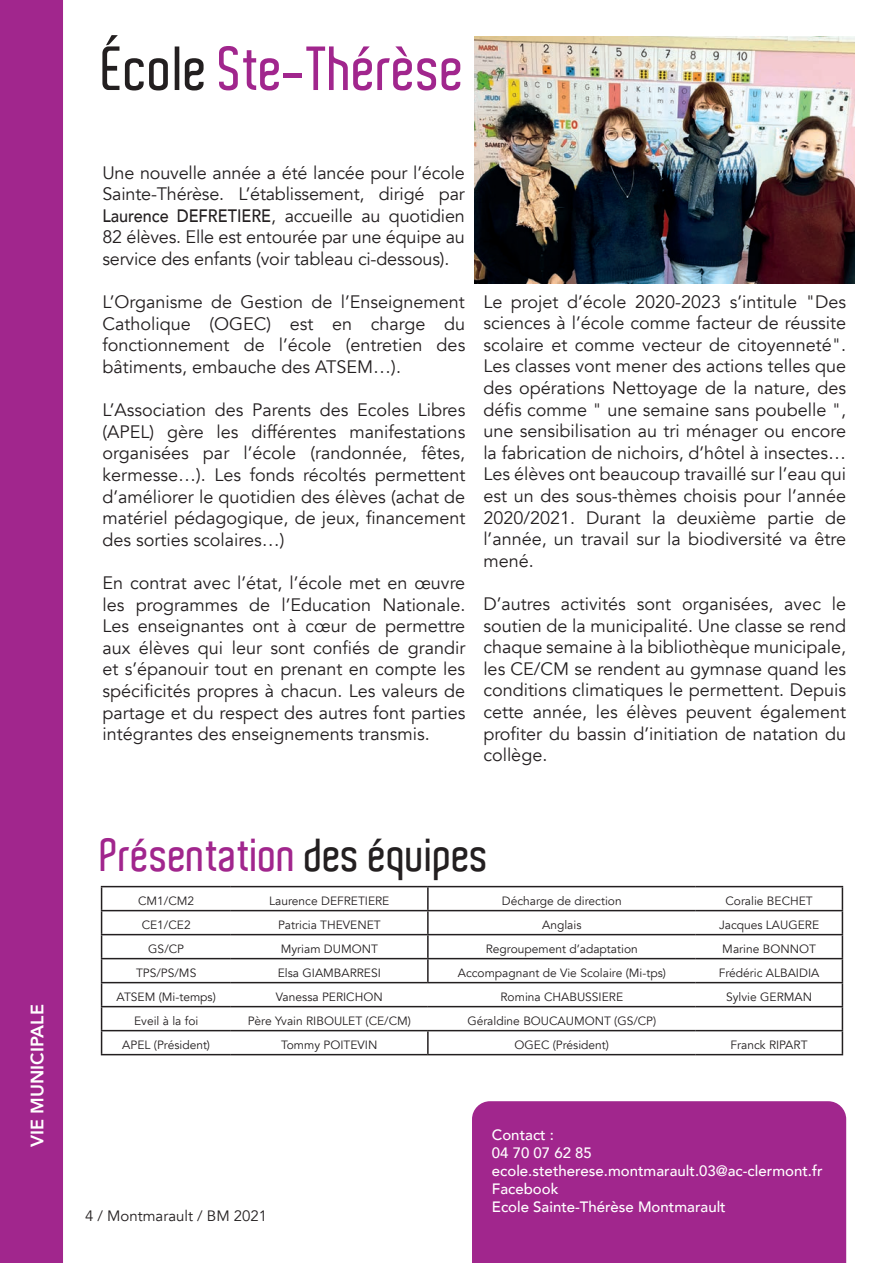
<style>
.page{position:relative;width:893px;height:1263px;background:#fff}
.page>*{position:absolute;margin:0;border:0;box-sizing:border-box;transform-origin:0 0}
.t1{font:600 60px "Aldo";color:#a1268d;scale:.92 1}
.t2{font:600 45px "Aldo";color:#a1268d;scale:.95 1}
.t3{font:18px/21.6px "Avenir";color:#231f20;text-align:justify}
.t4{font:800 18px "Avenir";color:#fff}
.t5{font:500 15px/18px "Avenir";color:#fff}
.t6{font:15px "Avenir";color:#231f20}
.t7{font:12px "Avenir";color:#231f20}
.s1{color:#231f20}
.s2{font-weight:500}
</style>
<div class="page">
<img style="left:474px;top:37px;width:381px;height:246px">
<hr style="left:101px;top:886px;width:130px;height:1px;background:#231f20">
<hr style="left:231px;top:886px;width:197px;height:1px;background:#231f20">
<hr style="left:428px;top:886px;width:268px;height:1px;background:#231f20">
<hr style="left:427px;top:887px;width:2px;height:23px;background:#231f20">
<hr style="left:696px;top:886px;width:147px;height:1px;background:#231f20">
<hr style="left:101px;top:910px;width:130px;height:1px;background:#231f20">
<hr style="left:231px;top:910px;width:197px;height:1px;background:#231f20">
<hr style="left:428px;top:910px;width:268px;height:1px;background:#231f20">
<hr style="left:427px;top:911px;width:2px;height:23px;background:#231f20">
<hr style="left:696px;top:910px;width:147px;height:1px;background:#231f20">
<hr style="left:101px;top:934px;width:130px;height:1px;background:#231f20">
<hr style="left:231px;top:934px;width:197px;height:1px;background:#231f20">
<hr style="left:428px;top:934px;width:268px;height:1px;background:#231f20">
<hr style="left:427px;top:935px;width:2px;height:23px;background:#231f20">
<hr style="left:696px;top:934px;width:147px;height:1px;background:#231f20">
<hr style="left:101px;top:958px;width:130px;height:1px;background:#231f20">
<hr style="left:231px;top:958px;width:197px;height:1px;background:#231f20">
<hr style="left:428px;top:958px;width:268px;height:1px;background:#231f20">
<hr style="left:427px;top:959px;width:2px;height:23px;background:#231f20">
<hr style="left:696px;top:958px;width:147px;height:1px;background:#231f20">
<hr style="left:101px;top:982px;width:130px;height:1px;background:#231f20">
<hr style="left:231px;top:982px;width:197px;height:1px;background:#231f20">
<hr style="left:428px;top:982px;width:268px;height:1px;background:#231f20">
<hr style="left:696px;top:982px;width:147px;height:1px;background:#231f20">
<svg style="left:101px;top:887px;width:1px;height:167px"></svg>
<hr style="left:427px;top:1031px;width:2px;height:23px;background:#231f20">
<svg style="left:842px;top:887px;width:1px;height:167px"></svg>
<hr style="left:101px;top:1054px;width:130px;height:1px;background:#231f20">
<hr style="left:231px;top:1054px;width:197px;height:1px;background:#231f20">
<hr style="left:428px;top:1054px;width:268px;height:1px;background:#231f20">
<hr style="left:696px;top:1054px;width:147px;height:1px;background:#231f20">
<hr style="left:101px;top:1006px;width:130px;height:1px;background:#231f20">
<hr style="left:231px;top:1006px;width:197px;height:1px;background:#231f20">
<hr style="left:428px;top:1006px;width:268px;height:1px;background:#231f20">
<hr style="left:696px;top:1006px;width:147px;height:1px;background:#231f20">
<hr style="left:101px;top:1030px;width:130px;height:1px;background:#231f20">
<hr style="left:231px;top:1030px;width:197px;height:1px;background:#231f20">
<hr style="left:428px;top:1030px;width:268px;height:1px;background:#231f20">
<hr style="left:696px;top:1030px;width:147px;height:1px;background:#231f20">
<div style="left:472px;top:1101px;width:374px;height:162px;background:#a1268d"></div>
<div style="left:0;top:0;width:63px;height:1263px;background:#a1268d"></div>
<p class="t4" style="left:23px;top:1147px;width:144px;rotate:-90deg">VIE MUNICIPALE</p>
<h1 class="t1" style="left:102px;top:35px;width:395px"><span class="s1">École</span> Ste-Thérèse</h1>
<p class="t3" style="left:102px;top:162px;width:364px">Une nouvelle année a été lancée pour l’école Sainte-Thérèse. L’établissement, dirigé par <span class="s2">Laurence DEFRETIERE</span>, accueille au quotidien 82 élèves. Elle est entourée par une équipe au service des enfants (voir tableau ci-dessous).</p>
<p class="t3" style="left:102px;top:291px;width:364px">L’Organisme de Gestion de l’Enseignement Catholique (OGEC) est en charge du fonctionnement de l’école (entretien des bâtiments, embauche des ATSEM…).</p>
<p class="t3" style="left:102px;top:399px;width:364px">L’Association des Parents des Ecoles Libres (APEL) gère les différentes manifestations organisées par l’école (randonnée, fêtes, kermesse…). Les fonds récoltés permettent d’améliorer le quotidien des élèves (achat de matériel pédagogique, de jeux, financement des sorties scolaires…)</p>
<p class="t3" style="left:102px;top:572px;width:364px">En contrat avec l’état, l’école met en œuvre les programmes de l’Education Nationale.<br>Les enseignantes ont à cœur de permettre aux élèves qui leur sont confiés de grandir et s’épanouir tout en prenant en compte les spécificités propres à chacun. Les valeurs de partage et du respect des autres font parties intégrantes des enseignements transmis.</p>
<p class="t3" style="left:483px;top:291px;width:364px">Le projet d’école 2020-2023 s’intitule "Des sciences à l’école comme facteur de réussite scolaire et comme vecteur de citoyenneté".<br>Les classes vont mener des actions telles que des opérations Nettoyage de la nature, des défis comme " une semaine sans poubelle ", une sensibilisation au tri ménager ou encore la fabrication de nichoirs, d’hôtel à insectes… Les élèves ont beaucoup travaillé sur l’eau qui est un des sous-thèmes choisis pour l’année 2020/2021. Durant la deuxième partie de l’année, un travail sur la biodiversité va être mené.</p>
<p class="t3" style="left:483px;top:593px;width:364px">D’autres activités sont organisées, avec le soutien de la municipalité. Une classe se rend chaque semaine à la bibliothèque municipale, les CE/CM se rendent au gymnase quand les conditions climatiques le permettent. Depuis cette année, les élèves peuvent également profiter du bassin d’initiation de natation du collège.</p>
<h2 class="t2" style="left:101px;top:830px;width:411px">Présentation <span class="s1">des équipes</span></h2>
<p class="t7" style="left:138px;top:893px;width:58px">CM1/CM2</p>
<p class="t7" style="left:269px;top:893px;width:122px">Laurence DEFRETIERE</p>
<p class="t7" style="left:502px;top:893px;width:121px">Décharge de direction</p>
<p class="t7" style="left:725px;top:893px;width:89px">Coralie BECHET</p>
<p class="t7" style="left:142px;top:917px;width:50px">CE1/CE2</p>
<p class="t7" style="left:278px;top:917px;width:104px">Patricia THEVENET</p>
<p class="t7" style="left:542px;top:917px;width:41px">Anglais</p>
<p class="t7" style="left:719px;top:917px;width:102px">Jacques LAUGERE</p>
<p class="t7" style="left:148px;top:941px;width:37px">GS/CP</p>
<p class="t7" style="left:281px;top:941px;width:99px">Myriam DUMONT</p>
<p class="t7" style="left:486px;top:941px;width:154px">Regroupement d’adaptation</p>
<p class="t7" style="left:722px;top:941px;width:95px">Marine BONNOT</p>
<p class="t7" style="left:136px;top:965px;width:62px">TPS/PS/MS</p>
<p class="t7" style="left:278px;top:965px;width:105px">Elsa GIAMBARRESI</p>
<p class="t7" style="left:458px;top:965px;width:210px">Accompagnant de Vie Scolaire (Mi-tps)</p>
<p class="t7" style="left:719px;top:965px;width:102px">Frédéric ALBAIDIA</p>
<p class="t7" style="left:117px;top:989px;width:101px">ATSEM (Mi-temps)</p>
<p class="t7" style="left:276px;top:989px;width:108px">Vanessa PERICHON</p>
<p class="t7" style="left:500px;top:989px;width:124px">Romina CHABUSSIERE</p>
<p class="t7" style="left:726px;top:989px;width:87px">Sylvie GERMAN</p>
<p class="t7" style="left:134px;top:1013px;width:66px">Eveil à la foi</p>
<p class="t7" style="left:248px;top:1013px;width:165px">Père Yvain RIBOULET (CE/CM)</p>
<p class="t7" style="left:467px;top:1013px;width:190px">Géraldine BOUCAUMONT (GS/CP)</p>
<p class="t7" style="left:122px;top:1037px;width:89px">APEL (Président)</p>
<p class="t7" style="left:281px;top:1037px;width:98px">Tommy POITEVIN</p>
<p class="t7" style="left:515px;top:1037px;width:96px">OGEC (Président)</p>
<p class="t7" style="left:731px;top:1037px;width:79px">Franck RIPART</p>
<p class="t6" style="left:85px;top:1207px;width:184px">4 / Montmarault / BM 2021</p>
<p class="t5" style="left:492px;top:1124px;width:332px">Contact :<br>04 70 07 62 85 ecole.stetherese.montmarault.03@ac-clermont.fr<br>Facebook<br>Ecole Sainte-Thérèse Montmarault</p>
</div>
